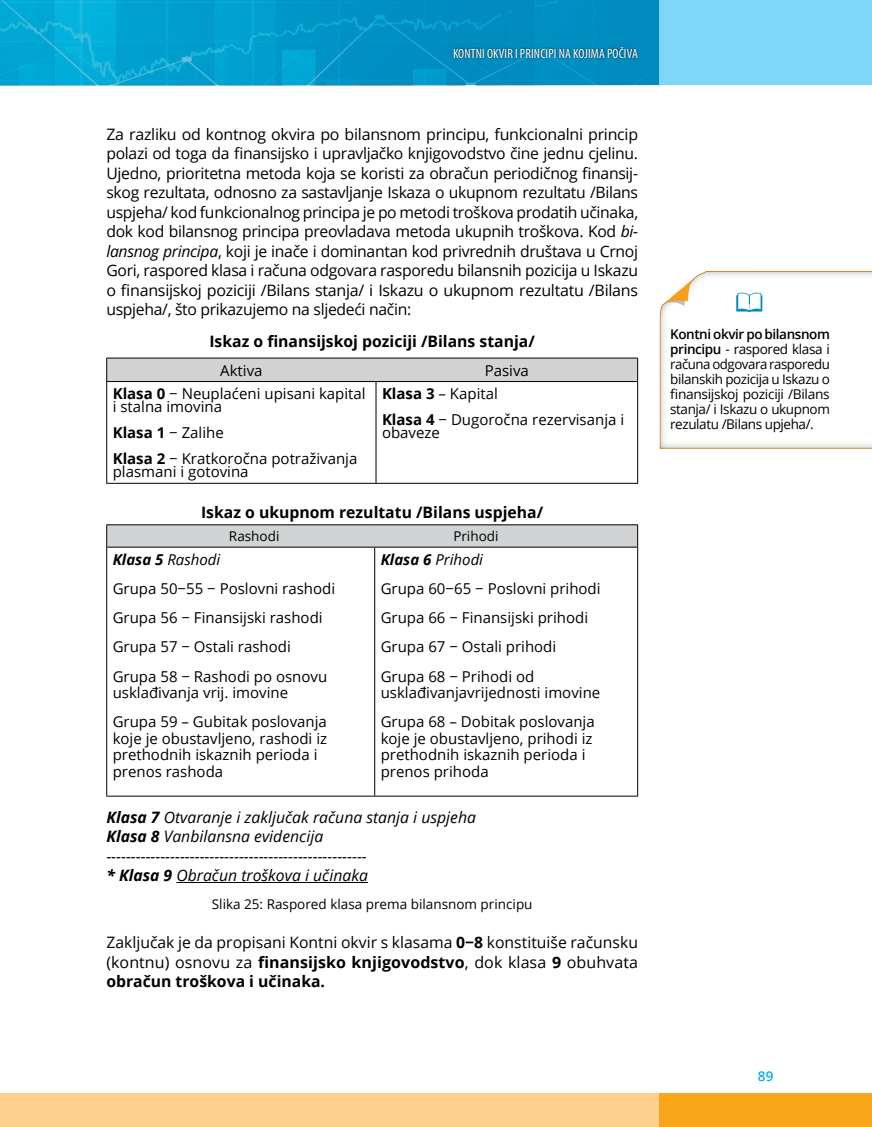
<style>
.page{position:relative;width:872px;height:1127px;background:#fff}
.page>*{position:absolute;margin:0;border:0;box-sizing:border-box;transform-origin:0 0}
.t1{font:15.75px/19.5px "Open Sans";letter-spacing:-.01em;color:#000;text-align:justify}
.t2{font:italic 15.75px/19.5px "Open Sans";color:#000}
.t3{font:700 15.75px "Open Sans";color:#000}
.t4{font:15px/29.2px "Open Sans";color:#000}
.t5{font:13.5px/15px "Open Sans";color:#000;text-align:justify}
.t6{font:condensed 13.5px "Myriad Pro";letter-spacing:.01em;color:#fff}
.t7{font:600 13.5px "Open Sans";color:#00aeef}
.s1{font-style:italic}
.s2{font-weight:700}
.s3{font-weight:700;font-style:italic}
.s4{font-weight:600}
</style>
<div class="page">
<img style="left:0;top:0;width:659px;height:85px">
<div style="left:659px;top:0;width:213px;height:85px;background:#80d6f7"></div>
<div style="left:0;top:1093px;width:659px;height:34px;background:#fecf8d"></div>
<div style="left:659px;top:1093px;width:213px;height:34px;background:#faa61a"></div>
<div style="left:452px;top:46px;width:187px;height:14px;background:#000;opacity:.75"></div>
<hr style="left:176px;top:882px;width:192px;height:1px;background:#000">
<div style="left:106px;top:358px;width:532px;height:23px;background:#d1d3d4"></div>
<hr style="left:106px;top:381px;width:270px;height:1px;background:#000">
<hr style="left:106px;top:382px;width:1px;height:101px;background:#000">
<hr style="left:376px;top:381px;width:262px;height:1px;background:#000">
<hr style="left:375px;top:382px;width:1px;height:101px;background:#000">
<hr style="left:637px;top:382px;width:1px;height:101px;background:#000">
<hr style="left:106px;top:483px;width:270px;height:1px;background:#000">
<hr style="left:376px;top:483px;width:262px;height:1px;background:#000">
<hr style="left:106px;top:524px;width:269px;height:1px;background:#000">
<hr style="left:375px;top:524px;width:263px;height:1px;background:#000">
<svg style="left:106px;top:525px;width:532px;height:22px;background:#c9cbcc"></svg>
<hr style="left:106px;top:547px;width:269px;height:1px;background:#000">
<hr style="left:106px;top:547px;width:1px;height:249px;background:#000">
<hr style="left:375px;top:547px;width:263px;height:1px;background:#000">
<hr style="left:374px;top:547px;width:1px;height:249px;background:#000">
<hr style="left:637px;top:547px;width:1px;height:249px;background:#000">
<hr style="left:106px;top:796px;width:269px;height:1px;background:#000">
<hr style="left:375px;top:796px;width:263px;height:1px;background:#000">
<svg style="left:659px;top:271px;width:213px;height:178px"></svg>
<p class="t6" style="left:453px;top:46px;width:186px">KONTNI OKVIR I PRINCIPI NA KOJIMA POČIVA</p>
<p class="t1" style="left:106px;top:124px;width:533px">Za razliku od kontnog okvira po bilansnom principu, funkcionalni princip polazi od toga da finansijsko i upravljačko knjigovodstvo čine jednu cjelinu.<br>Ujedno, prioritetna metoda koja se koristi za obračun periodičnog finansij&shy;skog rezultata, odnosno za sastavljanje Iskaza o ukupnom rezultatu /Bilans uspjeha/ kod funkcionalnog principa je po metodi troškova prodatih učinaka, dok kod bilansnog principa preovladava metoda ukupnih troškova. Kod <span class="s1">bi&shy;lansnog principa</span>, koji je inače i dominantan kod privrednih društava u Crnoj Gori, raspored klasa i računa odgovara rasporedu bilansnih pozicija u Iskazu o finansijskoj poziciji /Bilans stanja/ i Iskazu o ukupnom rezultatu /Bilans uspjeha/, što prikazujemo na sljedeći način:</p>
<p class="t3" style="left:209px;top:331px;width:327px">Iskaz o finansijskoj poziciji /Bilans stanja/</p>
<p class="t4" style="left:220px;top:355px;width:44px">Aktiva</p>
<p class="t4" style="left:485px;top:355px;width:46px">Pasiva</p>
<p class="t4" style="left:113px;top:387px;width:254px;line-height:13.2px"><span class="s2">Klasa 0</span> − Neuplaćeni upisani kapital i stalna imovina</p>
<p class="t4" style="left:113px;top:419px;width:246px;line-height:26px"><span class="s2">Klasa 1</span> − Zalihe<br><span class="s2">Klasa 2</span> − Kratkoročna potraživanja</p>
<p class="t4" style="left:113px;top:457px;width:137px">plasmani i gotovina</p>
<p class="t4" style="left:382px;top:380px;width:244px;line-height:26px"><span class="s2">Klasa 3</span> – Kapital<br><span class="s2">Klasa 4</span> − Dugoročna rezervisanja i</p>
<p class="t4" style="left:382px;top:418px;width:59px">obaveze</p>
<p class="t3" style="left:201px;top:502px;width:344px">Iskaz o ukupnom rezultatu /Bilans uspjeha/</p>
<p class="t5" style="left:229px;top:528px;width:52px">Rashodi</p>
<p class="t5" style="left:453px;top:528px;width:47px">Prihodi</p>
<p class="t4" style="left:113px;top:544px;width:224px"><span class="s3">Klasa 5</span> <span class="s1">Rashodi<br></span>Grupa 50−55 − Poslovni rashodi<br>Grupa 56 − Finansijski rashodi<br>Grupa 57 − Ostali rashodi<br>Grupa 58 − Rashodi po osnovu</p>
<p class="t4" style="left:113px;top:678px;width:216px">usklađivanja vrij. imovine<br>Grupa 59 – Gubitak poslovanja</p>
<p class="t4" style="left:113px;top:730px;width:216px;line-height:16.5px">koje je obustavljeno, rashodi iz prethodnih iskaznih perioda i prenos rashoda</p>
<p class="t4" style="left:381px;top:544px;width:221px"><span class="s3">Klasa 6</span> <span class="s1">Prihodi<br></span>Grupa 60−65 − Poslovni prihodi<br>Grupa 66 − Finansijski prihodi<br>Grupa 67 − Ostali prihodi<br>Grupa 68 − Prihodi od</p>
<p class="t4" style="left:381px;top:678px;width:221px">usklađivanjavrijednosti imovine<br>Grupa 68 – Dobitak poslovanja</p>
<p class="t4" style="left:381px;top:730px;width:213px;line-height:16.5px">koje je obustavljeno, prihodi iz prethodnih iskaznih perioda i prenos prihoda</p>
<p class="t2" style="left:106px;top:807px;width:371px"><span class="s2">Klasa 7</span> Otvaranje i zaključak računa stanja i uspjeha <span class="s2">Klasa 8</span> Vanbilansna evidencija -----------------------------------------------------<br><span class="s2">* Klasa 9</span> Obračun troškova i učinaka</p>
<p class="t5" style="left:212px;top:896px;width:322px">Slika 25: Raspored klasa prema bilansnom principu</p>
<p class="t1" style="left:106px;top:932px;width:533px">Zaključak je da propisani Kontni okvir s klasama <span class="s2">0−8</span> konstituiše računsku (kontnu) osnovu za <span class="s2">finansijsko knjigovodstvo</span>, dok klasa <span class="s2">9</span> obuhvata <span class="s2">obračun troškova i učinaka.</span></p>
<p class="t5" style="left:670px;top:326px;width:161px"><span class="s4">Kontni okvir po bilansnom principu</span> - raspored klasa i računa odgovara rasporedu bilanskih pozicija u Iskazu o finansijskoj poziciji /Bilans stanja/ i Iskazu o ukupnom rezulatu /Bilans upjeha/.</p>
<p class="t7" style="left:758px;top:1067px;width:17px">89</p>
</div>
